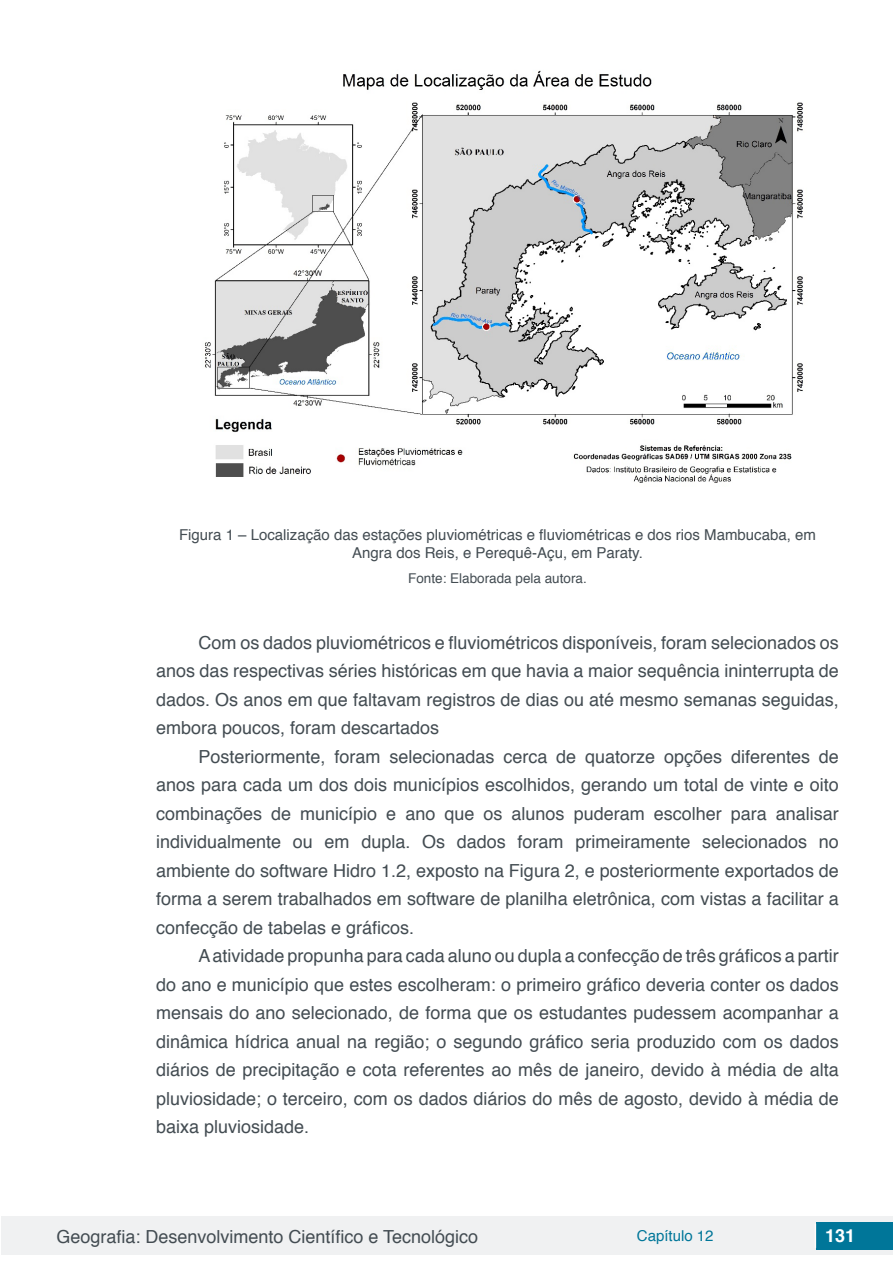
<style>
.page{position:relative;width:893px;height:1263px;background:#fff}
.page>*{position:absolute;margin:0;border:0;box-sizing:border-box;transform-origin:0 0}
.t1{font:18px/28.5px "Helvetica";color:#434c52;text-align:justify}
.t2{font:700 18px "Helvetica";color:#fff}
.t3{font:15px/18px "Helvetica";color:#434c52;text-align:center}
.t4{font:15px "Helvetica";color:#007699}
.t5{font:13.5px "Helvetica";color:#434c52}
</style>
<div class="page">
<div style="left:1px;top:1216px;width:891px;height:38px;background:#f0f1f2"></div>
<div style="left:816px;top:1222px;width:77px;height:27px;background:#007699"></div>
<svg style="left:815px;top:1224px;width:1px;height:24px"></svg>
<img style="left:204px;top:70px;width:599px;height:413px">
<p class="t3" style="left:179px;top:526px;width:638px">Figura 1 – Localização das estações pluviométricas e fluviométricas e dos rios Mambucaba, em<br>Angra dos Reis, e Perequê-Açu, em Paraty.</p>
<p class="t5" style="left:408px;top:568px;width:180px">Fonte: Elaborada pela autora.</p>
<p class="t1" style="left:156px;top:628px;width:684px;text-indent:43px">Com os dados pluviométricos e fluviométricos disponíveis, foram selecionados os anos das respectivas séries históricas em que havia a maior sequência ininterrupta de dados. Os anos em que faltavam registros de dias ou até mesmo semanas seguidas, embora poucos, foram descartados</p>
<p class="t1" style="left:156px;top:742px;width:684px;text-indent:43px">Posteriormente, foram selecionadas cerca de quatorze opções diferentes de anos para cada um dos dois municípios escolhidos, gerando um total de vinte e oito combinações de município e ano que os alunos puderam escolher para analisar individualmente ou em dupla. Os dados foram primeiramente selecionados no ambiente do software Hidro 1.2, exposto na Figura 2, e posteriormente exportados de forma a serem trabalhados em software de planilha eletrônica, com vistas a facilitar a confecção de tabelas e gráficos.</p>
<p class="t1" style="left:156px;top:942px;width:684px;text-indent:43px">A atividade propunha para cada aluno ou dupla a confecção de três gráficos a partir do ano e município que estes escolheram: o primeiro gráfico deveria conter os dados mensais do ano selecionado, de forma que os estudantes pudessem acompanhar a dinâmica hídrica anual na região; o segundo gráfico seria produzido com os dados diários de precipitação e cota referentes ao mês de janeiro, devido à média de alta pluviosidade; o terceiro, com os dados diários do mês de agosto, devido à média de baixa pluviosidade.</p>
<p class="t1" style="left:56px;top:1223px;width:423px">Geografia: Desenvolvimento Científico e Tecnológico</p>
<p class="t4" style="left:637px;top:1224px;width:78px">Capítulo 12</p>
<p class="t2" style="left:825px;top:1221px;width:32px">131</p>
</div>
